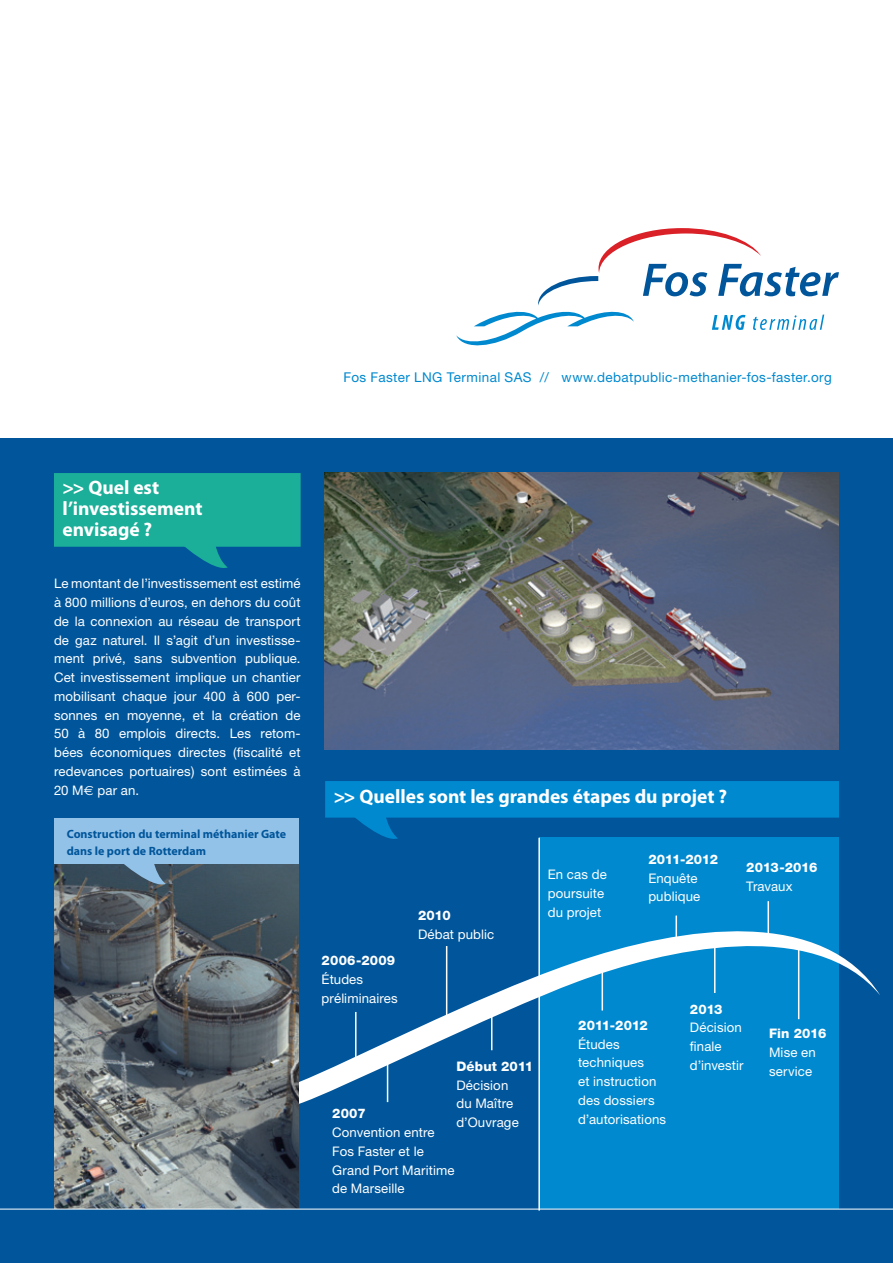
<style>
.page{position:relative;width:893px;height:1263px;background:#fff}
.page>*{position:absolute;margin:0;border:0;box-sizing:border-box;transform-origin:0 0}
.t1{font:700 19.5px/21px "Myriad Pro";letter-spacing:-.005em;color:#fff}
.t2{font:13.5px "Helvetica Neue";letter-spacing:.03em;color:#0089cf}
.t3{font:13.2px/18.8px "Helvetica Neue";letter-spacing:.01em;color:#fff}
.t4{font:800 13.2px "Helvetica Neue";letter-spacing:.01em;color:#fff}
.t5{font:800 13.2px "Helvetica Neue";letter-spacing:-.02em;color:#fff}
.t6{font:700 12px/16.5px "Myriad Pro";color:#01569b}
.s1{font-family:"Euro Sans"}
</style>
<div class="page">
<div style="left:0;top:438px;width:893px;height:825px;background:#01569b"></div>
<svg style="left:456px;top:228px;width:383px;height:118px"></svg>
<svg style="left:54px;top:473px;width:247px;height:95px"></svg>
<svg style="left:325px;top:781px;width:514px;height:58px"></svg>
<div style="left:539px;top:838px;width:300px;height:371px;background:#0089cf"></div>
<hr style="left:767px;top:901px;width:2px;height:34px;background:#fff">
<hr style="left:538px;top:838px;width:2px;height:372px;background:#fff">
<svg style="left:299px;top:907px;width:581px;height:197px"></svg>
<img style="left:324px;top:472px;width:515px;height:278px">
<img style="left:54px;top:864px;width:245px;height:345px">
<div style="left:54px;top:818px;width:245px;height:46px;background:#93c2e8"></div>
<svg style="left:121px;top:864px;width:45px;height:25px"></svg>
<hr style="left:0;top:1209px;width:893px;height:1px;background:#fff">
<p class="t2" style="left:343px;top:369px;width:490px">Fos Faster LNG Terminal SAS // www.debatpublic-methanier-fos-faster.org</p>
<h1 class="t1" style="left:63px;top:476px;width:142px">&gt;&gt; Quel est l’investissement envisagé ?</h1>
<p class="t3" style="left:54px;top:574px;width:248px;text-align:justify">Le montant de l’investissement est estimé à 800 millions d’euros, en dehors du coût de la connexion au réseau de transport de gaz naturel. Il s’agit d’un investisse&shy;ment privé, sans subvention publique.<br>Cet investissement implique un chantier mobilisant chaque jour 400 à 600 per&shy;sonnes en moyenne, et la création de 50 à 80 emplois directs. Les retom&shy;bées économiques directes (fiscalité et redevances portuaires) sont estimées à 20 M<span class="s1">€</span> par an.</p>
<p class="t6" style="left:67px;top:825px;width:221px">Construction du terminal méthanier Gate dans le port de Rotterdam</p>
<h1 class="t1" style="left:334px;top:786px;width:395px">&gt;&gt; Quelles sont les grandes étapes du projet ?</h1>
<p class="t4" style="left:418px;top:907px;width:34px">2010</p>
<p class="t3" style="left:418px;top:924px;width:78px">Débat public</p>
<p class="t3" style="left:548px;top:865px;width:60px">En cas de poursuite du projet</p>
<p class="t5" style="left:648px;top:851px;width:71px">2011-2012</p>
<p class="t3" style="left:648px;top:868px;width:53px">Enquête publique</p>
<p class="t5" style="left:746px;top:860px;width:73px">2013-2016</p>
<p class="t3" style="left:746px;top:877px;width:48px">Travaux</p>
<p class="t4" style="left:322px;top:953px;width:75px">2006-2009</p>
<p class="t3" style="left:322px;top:970px;width:78px">Études préliminaires</p>
<p class="t4" style="left:456px;top:1058px;width:78px">Début 2011</p>
<p class="t3" style="left:456px;top:1075px;width:64px">Décision du Maître d’Ouvrage</p>
<p class="t4" style="left:332px;top:1106px;width:35px">2007</p>
<p class="t3" style="left:332px;top:1123px;width:124px">Convention entre<br>Fos Faster et le<br>Grand Port Maritime de Marseille</p>
<p class="t5" style="left:578px;top:1017px;width:71px">2011-2012</p>
<p class="t3" style="left:578px;top:1034px;width:89px">Études techniques<br>et instruction des dossiers d’autorisations</p>
<p class="t4" style="left:690px;top:1001px;width:34px">2013</p>
<p class="t3" style="left:690px;top:1018px;width:55px">Décision finale d’investir</p>
<p class="t4" style="left:769px;top:1026px;width:59px">Fin 2016</p>
<p class="t3" style="left:769px;top:1043px;width:48px">Mise en service</p>
</div>
